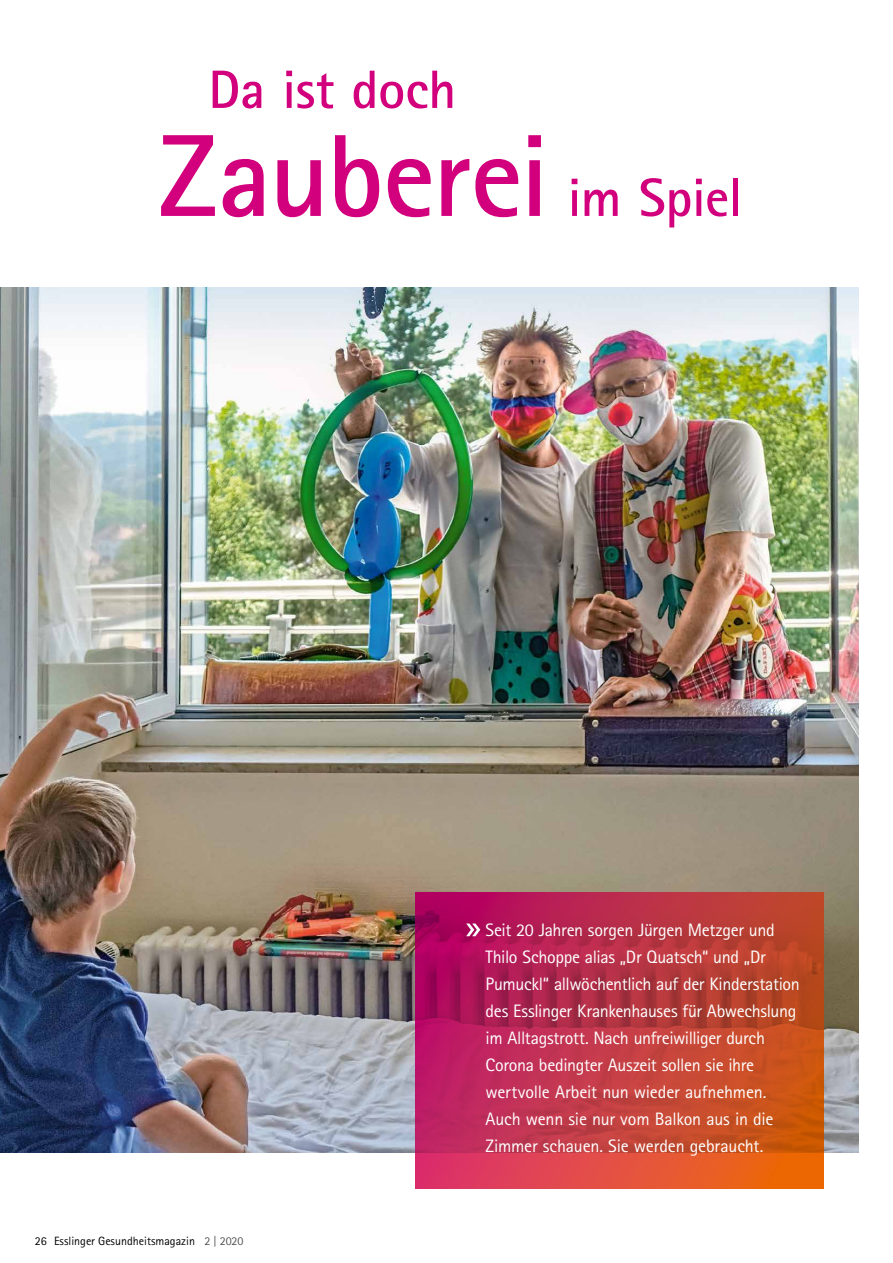
<style>
.page{position:relative;width:893px;height:1263px;background:#fff}
.page>*{position:absolute;margin:0;border:0;box-sizing:border-box;transform-origin:0 0}
.t1{font:700 117px "Rotis Sans Serif";letter-spacing:-.02em;color:#d3007d}
.t2{font:700 54px "Rotis Sans Serif";letter-spacing:-.005em;color:#d3007d}
.t3{font:18px/27px "Rotis Sans Serif";letter-spacing:-.015em;color:#fff}
.t4{font:12px "Rotis Sans Serif";color:#000}
.s1{font-size:54px}
.s2{color:#525254}
</style>
<div class="page">
<img style="left:0;top:288px;width:859px;height:864px">
<svg style="left:415px;top:892px;width:408px;height:296px"></svg>
<svg style="left:466px;top:923px;width:14px;height:13px"></svg>
<h2 class="t2" style="left:208px;top:55px;width:249px">Da ist doch</h2>
<h1 class="t1" style="left:159px;top:102px;width:585px">Zauberei <span class="s1">im Spiel</span></h1>
<p class="t4" style="left:35px;top:1233px;width:210px">26 Esslinger Gesundheitsmagazin <span class="s2">2 | 2020</span></p>
<p class="t3" style="left:486px;top:916px;width:316px">Seit 20 Jahren sorgen Jürgen Metzger und Thilo Schoppe alias „Dr Quatsch“ und „Dr Pumuckl“ allwöchentlich auf der Kinderstation des Esslinger Krankenhauses für Abwechslung im Alltagstrott. Nach unfreiwilliger durch Corona bedingter Auszeit sollen sie ihre wertvolle Arbeit nun wieder aufnehmen.<br>Auch wenn sie nur vom Balkon aus in die Zimmer schauen. Sie werden gebraucht.</p>
</div>
